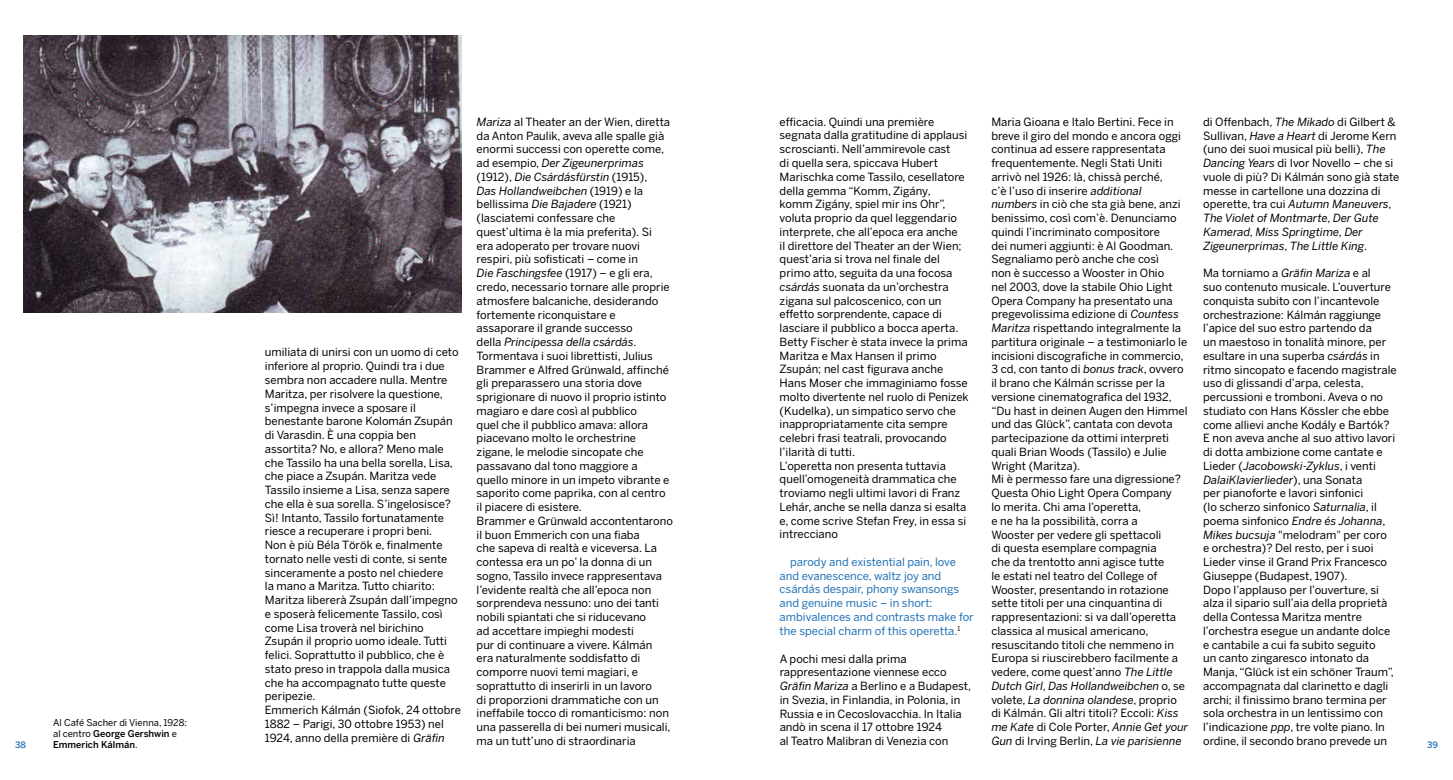
<style>
.page{position:relative;width:1453px;height:780px;background:#fff}
.page>*{position:absolute;margin:0;border:0;box-sizing:border-box;transform-origin:0 0}
.t1{font:11.25px/13.8px "Benton Sans";color:#000}
.t2{font:11.25px/13.8px "Benton Sans";color:#1f71b6}
.t3{font:9.38px/11.2px "Benton Sans";color:#000}
.t4{font:500 8.75px "Benton Sans";color:#1f71b6}
.s1{font-style:italic}
.s2{font-style:inherit}
.s3{font-weight:500}
</style>
<div class="page">
<img style="left:24px;top:35px;width:438px;height:277px">
<p class="t1" style="left:780px;top:115px;width:190px">efficacia. Quindi una première segnata dalla gratitudine di applausi scroscianti. Nell’ammirevole cast<br>di quella sera, spiccava Hubert Marischka come Tassilo, cesellatore della gemma “Komm, Zigány,<br>komm Zigány, spiel mir ins Ohr”, voluta proprio da quel leggendario interprete, che all’epoca era anche<br>il direttore del Theater an der Wien; quest’aria si trova nel finale del primo atto, seguita da una focosa <span class="s1">csárdás</span> suonata da un’orchestra zigana sul palcoscenico, con un effetto sorprendente, capace di lasciare il pubblico a bocca aperta.<br>Betty Fischer è stata invece la prima Maritza e Max Hansen il primo Zsupán; nel cast figurava anche Hans Moser che immaginiamo fosse molto divertente nel ruolo di Penizek (Kudelka), un simpatico servo che inappropriatamente cita sempre celebri frasi teatrali, provocando l’ilarità di tutti.<br>L’operetta non presenta tuttavia quell’omogeneità drammatica che troviamo negli ultimi lavori di Franz Lehár, anche se nella danza si esalta e, come scrive Stefan Frey, in essa si intrecciano</p>
<p class="t2" style="left:780px;top:554px;width:196px;text-indent:11px">parody and existential pain, love and evanescence, waltz joy and csárdás despair, phony swansongs and genuine music – in short: ambivalences and contrasts make for the special charm of this operetta.<sup>1</sup></p>
<p class="t1" style="left:780px;top:651px;width:193px">A pochi mesi dalla prima rappresentazione viennese ecco <span class="s1">Gräfin Mariza</span> a Berlino e a Budapest, in Svezia, in Finlandia, in Polonia, in Russia e in Cecoslovacchia. In Italia andò in scena il 17 ottobre 1924<br>al Teatro Malibran di Venezia con</p>
<p class="t1" style="left:991px;top:115px;width:198px">Maria Gioana e Italo Bertini. Fece in breve il giro del mondo e ancora oggi continua ad essere rappresentata frequentemente. Negli Stati Uniti arrivò nel 1926: là, chissà perché,<br>c’è l’uso di inserire <span class="s1">additional numbers</span> in ciò che sta già bene, anzi benissimo, così com’è. Denunciamo quindi l’incriminato compositore<br>dei numeri aggiunti: è Al Goodman.<br>Segnaliamo però anche che così<br>non è successo a Wooster in Ohio<br>nel 2003, dove la stabile Ohio Light Opera Company ha presentato una pregevolissima edizione di <span class="s1">Countess Maritza</span> rispettando integralmente la partitura originale – a testimoniarlo le incisioni discografiche in commercio, 3 cd, con tanto di <span class="s1">bonus track</span>, ovvero il brano che Kálmán scrisse per la versione cinematografica del 1932, “Du hast in deinen Augen den Himmel und das Glück”, cantata con devota partecipazione da ottimi interpreti quali Brian Woods (Tassilo) e Julie Wright (Maritza).<br>Mi è permesso fare una digressione?<br>Questa Ohio Light Opera Company<br>lo merita. Chi ama l’operetta,<br>e ne ha la possibilità, corra a<br>Wooster per vedere gli spettacoli<br>di questa esemplare compagnia<br>che da trentotto anni agisce tutte<br>le estati nel teatro del College of Wooster, presentando in rotazione sette titoli per una cinquantina di rappresentazioni: si va dall’operetta classica al musical americano, resuscitando titoli che nemmeno in Europa si riuscirebbero facilmente a vedere, come quest’anno <span class="s1">The Little Dutch Girl</span>, <span class="s1">Das Hollandweibchen</span> o, se volete, <span class="s1">La donnina olandese</span>, proprio di Kálmán. Gli altri titoli? Eccoli: <span class="s1">Kiss me Kate</span> di Cole Porter, <span class="s1">Annie Get your Gun</span> di Irving Berlin, <span class="s1">La vie parisienne</span></p>
<p class="t1" style="left:1203px;top:115px;width:198px">di Offenbach, <span class="s1">The Mikado</span> di Gilbert &amp; Sullivan, <span class="s1">Have a Heart</span> di Jerome Kern (uno dei suoi musical più belli), <span class="s1">The Dancing Years</span> di Ivor Novello – che si vuole di più? Di Kálmán sono già state messe in cartellone una dozzina di operette, tra cui <span class="s1">Autumn Maneuvers</span>, <span class="s1">The Violet of Montmarte</span>, <span class="s1">Der Gute Kamerad</span>, <span class="s1">Miss Springtime</span>, <span class="s1">Der Zigeunerprimas</span>, <span class="s1">The Little King</span>.</p>
<p class="t1" style="left:1203px;top:266px;width:195px">Ma torniamo a <span class="s1">Gräfin Mariza</span> e al<br>suo contenuto musicale. L’ouverture conquista subito con l’incantevole orchestrazione: Kálmán raggiunge l’apice del suo estro partendo da<br>un maestoso in tonalità minore, per esultare in una superba <span class="s1">csárdás</span> in ritmo sincopato e facendo magistrale uso di glissandi d’arpa, celesta, percussioni e tromboni. Aveva o no studiato con Hans Kössler che ebbe come allievi anche Kodály e Bartók?<br>E non aveva anche al suo attivo lavori di dotta ambizione come cantate e Lieder (<span class="s1">Jacobowski-Zyklus</span>, i venti <span class="s1">DalaiKlavierlieder</span>), una Sonata<br>per pianoforte e lavori sinfonici<br>(lo scherzo sinfonico <span class="s1">Saturnalia</span>, il poema sinfonico <span class="s1">Endre és Johanna</span>, <span class="s1">Mikes bucsuja</span> "melodram<span class="s2">"</span> per coro<br>e orchestra)? Del resto, per i suoi Lieder vinse il Grand Prix Francesco Giuseppe (Budapest, 1907).<br>Dopo l’applauso per l’ouverture, si alza il sipario sull’aia della proprietà della Contessa Maritza mentre l’orchestra esegue un andante dolce e cantabile a cui fa subito seguito<br>un canto zingaresco intonato da Manja, “Glück ist ein schöner Traum”, accompagnata dal clarinetto e dagli archi; il finissimo brano termina per sola orchestra in un lentissimo con l’indicazione <span class="s1">ppp</span>, tre volte piano. In ordine, il secondo brano prevede un</p>
<p class="t1" style="left:477px;top:115px;width:198px"><span class="s1">Mariza</span> al Theater an der Wien, diretta da Anton Paulik, aveva alle spalle già enormi successi con operette come, ad esempio, <span class="s1">Der Zigeunerprimas </span>(1912), <span class="s1">Die Csárdásfürstin</span> (1915),<br><span class="s1">Das Hollandweibchen</span> (1919) e la bellissima <span class="s1">Die Bajadere</span> (1921) (lasciatemi confessare che quest’ultima è la mia preferita). Si<br>era adoperato per trovare nuovi respiri, più sofisticati – come in<br><span class="s1">Die Faschingsfee</span> (1917) – e gli era, credo, necessario tornare alle proprie atmosfere balcaniche, desiderando fortemente riconquistare e assaporare il grande successo<br>della <span class="s1">Principessa della csárdás</span>.<br>Tormentava i suoi librettisti, Julius Brammer e Alfred Grünwald, affinché gli preparassero una storia dove sprigionare di nuovo il proprio istinto magiaro e dare così al pubblico<br>quel che il pubblico amava: allora piacevano molto le orchestrine zigane, le melodie sincopate che passavano dal tono maggiore a<br>quello minore in un impeto vibrante e saporito come paprika, con al centro il piacere di esistere.<br>Brammer e Grünwald accontentarono il buon Emmerich con una fiaba<br>che sapeva di realtà e viceversa. La contessa era un po’ la donna di un sogno, Tassilo invece rappresentava l’evidente realtà che all’epoca non sorprendeva nessuno: uno dei tanti nobili spiantati che si riducevano<br>ad accettare impieghi modesti<br>pur di continuare a vivere. Kálmán<br>era naturalmente soddisfatto di comporre nuovi temi magiari, e soprattutto di inserirli in un lavoro<br>di proporzioni drammatiche con un ineffabile tocco di romanticismo: non una passerella di bei numeri musicali, ma un tutt’uno di straordinaria</p>
<p class="t1" style="left:265px;top:345px;width:198px">umiliata di unirsi con un uomo di ceto inferiore al proprio. Quindi tra i due sembra non accadere nulla. Mentre Maritza, per risolvere la questione, s’impegna invece a sposare il benestante barone Kolomán Zsupán di Varasdin. È una coppia ben assortita? No, e allora? Meno male che Tassilo ha una bella sorella, Lisa, che piace a Zsupán. Maritza vede Tassilo insieme a Lisa, senza sapere che ella è sua sorella. S’ingelosisce?<br>Sì! Intanto, Tassilo fortunatamente riesce a recuperare i propri beni.<br>Non è più Béla Török e, finalmente tornato nelle vesti di conte, si sente sinceramente a posto nel chiedere<br>la mano a Maritza. Tutto chiarito:<br>Maritza libererà Zsupán dall’impegno e sposerà felicemente Tassilo, così come Lisa troverà nel birichino Zsupán il proprio uomo ideale. Tutti felici. Soprattutto il pubblico, che è stato preso in trappola dalla musica che ha accompagnato tutte queste peripezie.<br>Emmerich Kálmán (Siofok, 24 ottobre 1882 – Parigi, 30 ottobre 1953) nel 1924, anno della première di <span class="s1">Gräfin</span></p>
<p class="t3" style="left:53px;top:716px;width:135px">Al Café Sacher di Vienna, 1928: al centro <span class="s3">George Gershwin</span> e<br><span class="s3">Emmerich Kálmán</span>.</p>
<p class="t4" style="left:15px;top:739px;width:12px">38</p>
<p class="t4" style="left:1427px;top:739px;width:12px">39</p>
</div>
